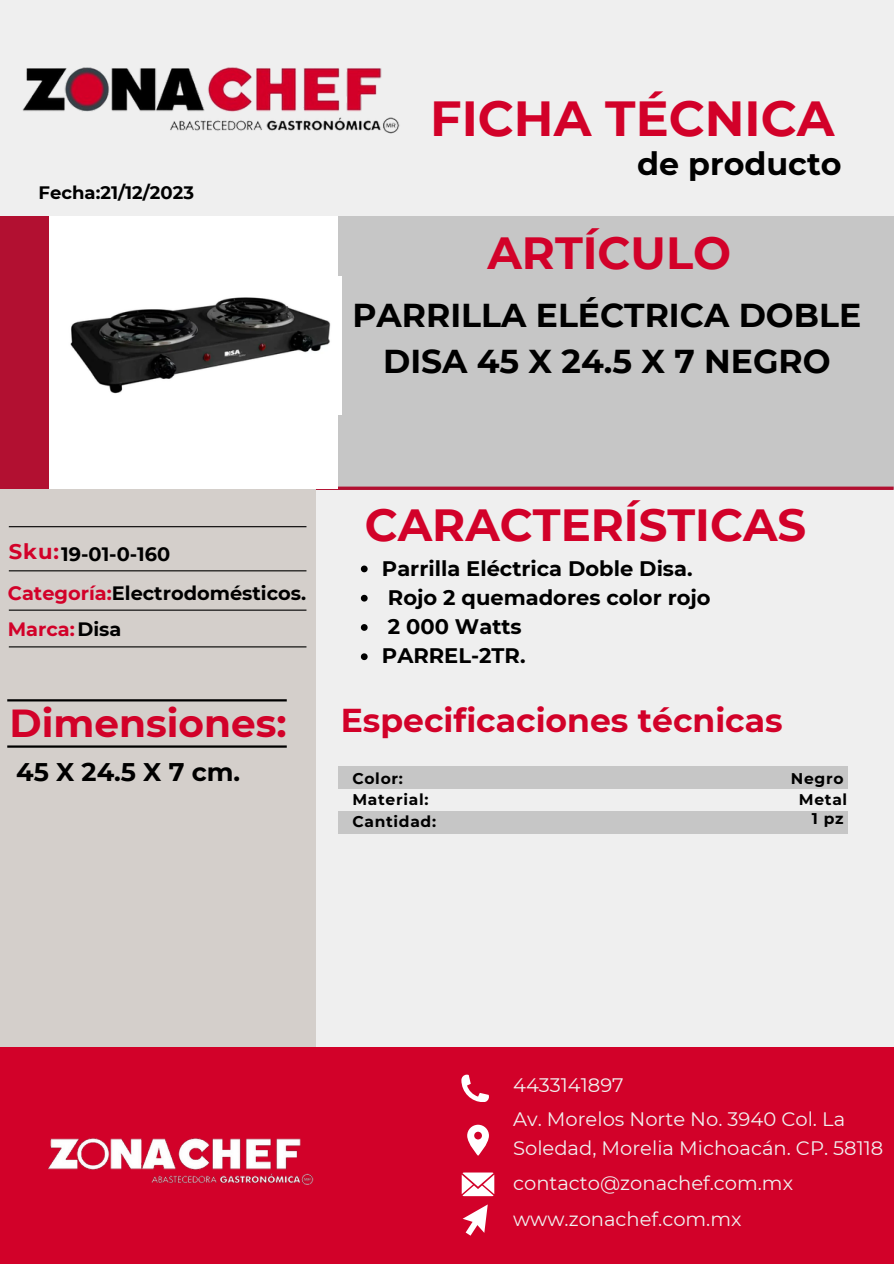
<style>
.page{position:relative;width:894px;height:1264px;background:#fff}
.page>*{position:absolute;margin:0;border:0;box-sizing:border-box;transform-origin:0 0}
.t1{font:700 49.2px "Montserrat";color:#d20129}
.t2{font:700 45px "Montserrat";color:#d20129}
.t3{font:700 39px "Montserrat";color:#d20129}
.t4{font:700 33px/46.2px "Montserrat";color:#000;text-align:center}
.t5{font:700 33px "Montserrat";color:#d20129}
.t6{font:700 31.8px "Montserrat";color:#000}
.t7{font:700 25.5px "Montserrat";color:#000}
.t8{font:700 21.15px "Montserrat";color:#d20129}
.t9{font:700 21px "Montserrat";color:#000}
.t10{font:19.5px/28.2px "Montserrat";color:#f1f1f0}
.t11{font:700 19.35px "Montserrat";color:#000}
.t12{font:700 19.35px "Montserrat";color:#d20129}
.t13{font:700 18px "Montserrat";color:#000}
.t14{font:700 15.45px "Montserrat";letter-spacing:.045em;color:#000}
.s1{color:#d20129}
.s2{color:#000}
</style>
<div class="page">
<div style="left:0;top:0;width:893px;height:1263px;background:#efefef"></div>
<div style="left:0;top:463px;width:316px;height:640px;background:#d4cfcb"></div>
<div style="left:0;top:1047px;width:893px;height:216px;background:#d20129"></div>
<div style="left:50px;top:216px;width:843px;height:272px;background:#c6c6c6"></div>
<div style="left:0;top:216px;width:50px;height:272px;background:#b21031"></div>
<svg style="left:316px;top:486px;width:577px;height:4px;background:#b52e49"></svg>
<img style="left:22px;top:67px;width:378px;height:67px">
<hr style="left:7px;top:745px;width:280px;height:2px;background:#000">
<hr style="left:7px;top:699px;width:280px;height:2px;background:#000">
<img style="left:47px;top:1138px;width:267px;height:47px">
<div style="left:338px;top:767px;width:509px;height:22px;background:#c6c6c6"></div>
<div style="left:338px;top:811px;width:509px;height:22px;background:#c6c6c6"></div>
<hr style="left:9px;top:646px;width:297px;height:1px;background:#000">
<hr style="left:9px;top:526px;width:297px;height:1px;background:#000">
<hr style="left:9px;top:570px;width:297px;height:1px;background:#000">
<hr style="left:9px;top:609px;width:297px;height:1px;background:#000">
<svg style="left:461px;top:1074px;width:27px;height:27px"></svg>
<svg style="left:467px;top:1124px;width:21px;height:31px"></svg>
<svg style="left:461px;top:1172px;width:33px;height:24px"></svg>
<svg style="left:463px;top:1205px;width:24px;height:30px"></svg>
<div style="left:50px;top:216px;width:288px;height:272px;background:#fff"></div>
<img style="left:70px;top:276px;width:271px;height:139px">
<svg style="left:361px;top:565px;width:6px;height:7px"></svg>
<svg style="left:361px;top:595px;width:6px;height:6px"></svg>
<svg style="left:361px;top:624px;width:6px;height:7px"></svg>
<svg style="left:361px;top:653px;width:6px;height:7px"></svg>
<p class="t13" style="left:39px;top:181px;width:157px">Fecha:21/12/2023</p>
<p class="t1" style="left:430px;top:88px;width:406px">FICHA TÉCNICA</p>
<p class="t6" style="left:637px;top:144px;width:206px">de producto</p>
<p class="t2" style="left:487px;top:226px;width:245px">ARTÍCULO</p>
<p class="t4" style="left:352px;top:292px;width:510px">PARRILLA ELÉCTRICA DOBLE<br>DISA 45 X 24.5 X 7 NEGRO</p>
<p class="t8" style="left:9px;top:538px;width:52px">Sku:</p>
<p class="t11" style="left:8px;top:581px;width:300px"><span class="s1">Categoría:</span>Electrodomésticos.</p>
<p class="t12" style="left:8px;top:617px;width:115px">Marca:<span class="s2">Disa</span></p>
<p class="t11" style="left:61px;top:542px;width:111px">19-01-0-160</p>
<p class="t3" style="left:10px;top:699px;width:278px">Dimensiones:</p>
<p class="t7" style="left:16px;top:756px;width:225px">45 X 24.5 X 7 cm.</p>
<p class="t2" style="left:364px;top:497px;width:443px">CARACTERÍSTICAS</p>
<p class="t9" style="left:382px;top:555px;width:312px">Parrilla Eléctrica Doble Disa.</p>
<p class="t9" style="left:388px;top:584px;width:324px">Rojo 2 quemadores color rojo</p>
<p class="t9" style="left:388px;top:614px;width:135px">2 000 Watts</p>
<p class="t9" style="left:382px;top:643px;width:145px">PARREL-2TR.</p>
<p class="t5" style="left:341px;top:700px;width:443px">Especificaciones técnicas</p>
<p class="t14" style="left:352px;top:769px;width:52px">Color:</p>
<p class="t14" style="left:352px;top:789px;width:78px">Material:</p>
<p class="t14" style="left:352px;top:812px;width:85px">Cantidad:</p>
<p class="t14" style="left:790px;top:769px;width:54px">Negro</p>
<p class="t14" style="left:798px;top:790px;width:50px">Metal</p>
<p class="t14" style="left:811px;top:809px;width:33px">1 pz</p>
<p class="t10" style="left:513px;top:1071px;width:112px">4433141897</p>
<p class="t10" style="left:513px;top:1105px;width:371px">Av. Morelos Norte No. 3940 Col. La<br>Soledad, Morelia Michoacán. CP. 58118</p>
<p class="t10" style="left:513px;top:1169px;width:281px">contacto@zonachef.com.mx</p>
<p class="t10" style="left:513px;top:1205px;width:230px">www.zonachef.com.mx</p>
</div>
